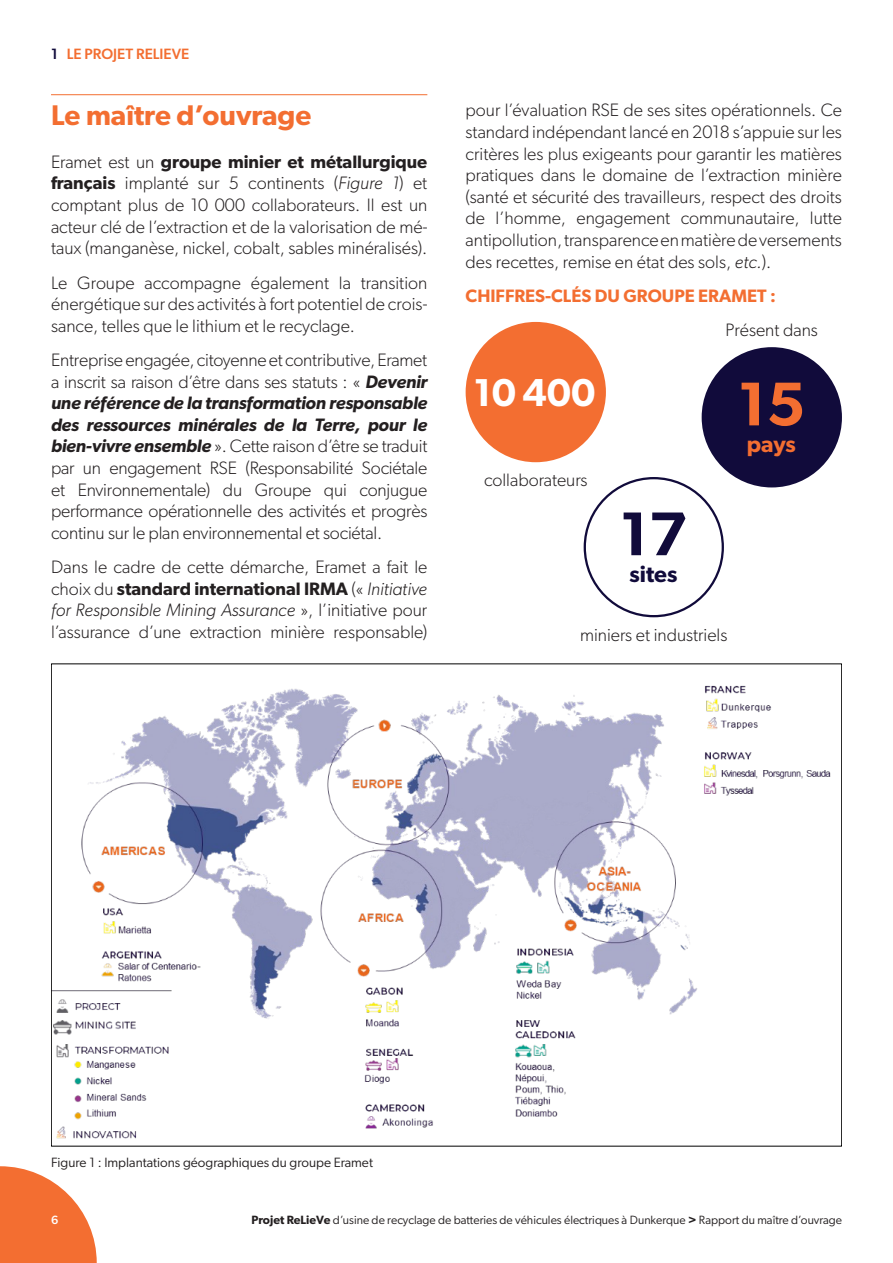
<style>
.page{position:relative;width:893px;height:1263px;background:#fff}
.page>*{position:absolute;margin:0;border:0;box-sizing:border-box;transform-origin:0 0}
.t1{font:600 61.95px "Gibson";color:#110b3b}
.t2{font:600 61.95px "Gibson";color:#f36e31}
.t3{font:600 39px "Gibson";color:#fff}
.t4{font:600 28.5px "Gibson";color:#f36e31}
.t5{font:600 22.95px "Gibson";color:#110b3b}
.t6{font:600 22.95px "Gibson";color:#f36e31}
.t7{font:300 18px/21.6px "Gibson";color:#231f20;text-align:justify}
.t8{font:600 18px "Gibson";color:#f36e31}
.t9{font:500 15px "Gibson";color:#f36e31}
.t10{font:13.5px "Gibson";color:#231f20}
.t11{font:12px "Gibson";color:#231f20}
.t12{font:500 12px "Gibson";color:#fff}
.s1{color:#110b3b}
.s2{font-weight:600}
.s3{font-style:italic}
.s4{font-weight:600;font-style:italic}
</style>
<div class="page">
<svg style="left:0;top:1166px;width:97px;height:97px"></svg>
<hr style="left:51px;top:94px;width:376px;height:1px;background:#f36e31">
<img style="left:53px;top:685px;width:778px;height:454px">
<div style="left:466px;top:322px;width:140px;height:140px;background:#f36e31;border-radius:50%"></div>
<div style="left:702px;top:347px;width:140px;height:140px;background:#110b3b;border-radius:50%"></div>
<p class="t9" style="left:51px;top:45px;width:140px"><span class="s1">1</span> LE PROJET RELIEVE</p>
<h3 class="t4" style="left:51px;top:98px;width:262px">Le maître d’ouvrage</h3>
<p class="t7" style="left:51px;top:150px;width:378px">Eramet est un <span class="s2">groupe minier et métallurgique français</span> implanté sur 5 continents (<span class="s3">Figure 1</span>) et comptant plus de 10 000 collaborateurs. Il est un acteur clé de l’extraction et de la valorisation de mé&shy;taux (manganèse, nickel, cobalt, sables minéralisés).</p>
<p class="t7" style="left:51px;top:271px;width:378px">Le Groupe accompagne également la transition énergétique sur des activités à fort potentiel de crois&shy;sance, telles que le lithium et le recyclage.</p>
<p class="t7" style="left:51px;top:349px;width:378px">Entreprise engagée, citoyenne et contributive, Eramet a inscrit sa raison d’être dans ses statuts : « <span class="s4">Devenir une référence de la transformation responsable des ressources minérales de la Terre, pour le bien-vivre ensemble</span> ». Cette raison d’être se traduit par un engagement RSE (Responsabilité Sociétale et Environnementale) du Groupe qui conjugue performance opérationnelle des activités et progrès continu sur le plan environnemental et sociétal.</p>
<p class="t7" style="left:51px;top:556px;width:378px">Dans le cadre de cette démarche, Eramet a fait le choix du <span class="s2">standard international IRMA</span> (« <span class="s3">Initiative for Responsible Mining Assurance</span> », l’initiative pour l’assurance d’une extraction minière responsable)</p>
<p class="t7" style="left:466px;top:99px;width:378px">pour l’évaluation RSE de ses sites opérationnels. Ce standard indépendant lancé en 2018 s’appuie sur les critères les plus exigeants pour garantir les matières pratiques dans le domaine de l’extraction minière (santé et sécurité des travailleurs, respect des droits de l’homme, engagement communautaire, lutte antipollution, transparence en matière de versements des recettes, remise en état des sols, <span class="s3">etc.</span>).</p>
<p class="t8" style="left:466px;top:285px;width:312px">CHIFFRES-CLÉS DU GROUPE ERAMET :</p>
<h2 class="t3" style="left:474px;top:369px;width:124px">10 400</h2>
<p class="t7" style="left:484px;top:468px;width:105px">collaborateurs</p>
<h1 class="t1" style="left:620px;top:497px;width:69px">17</h1>
<p class="t5" style="left:629px;top:560px;width:49px">sites</p>
<p class="t7" style="left:726px;top:319px;width:94px">Présent dans</p>
<h1 class="t2" style="left:738px;top:367px;width:69px">15</h1>
<p class="t6" style="left:747px;top:430px;width:50px">pays</p>
<p class="t7" style="left:580px;top:623px;width:149px">miniers et industriels</p>
<p class="t10" style="left:51px;top:1154px;width:323px">Figure 1 : Implantations géographiques du groupe Eramet</p>
<p class="t12" style="left:51px;top:1213px;width:9px">6</p>
<p class="t11" style="left:251px;top:1213px;width:592px"><span class="s2">Projet ReLieVe</span> d’usine de recyclage de batteries de véhicules électriques à Dunkerque <span class="s2">&gt;</span> Rapport du maître d’ouvrage</p>
</div>
